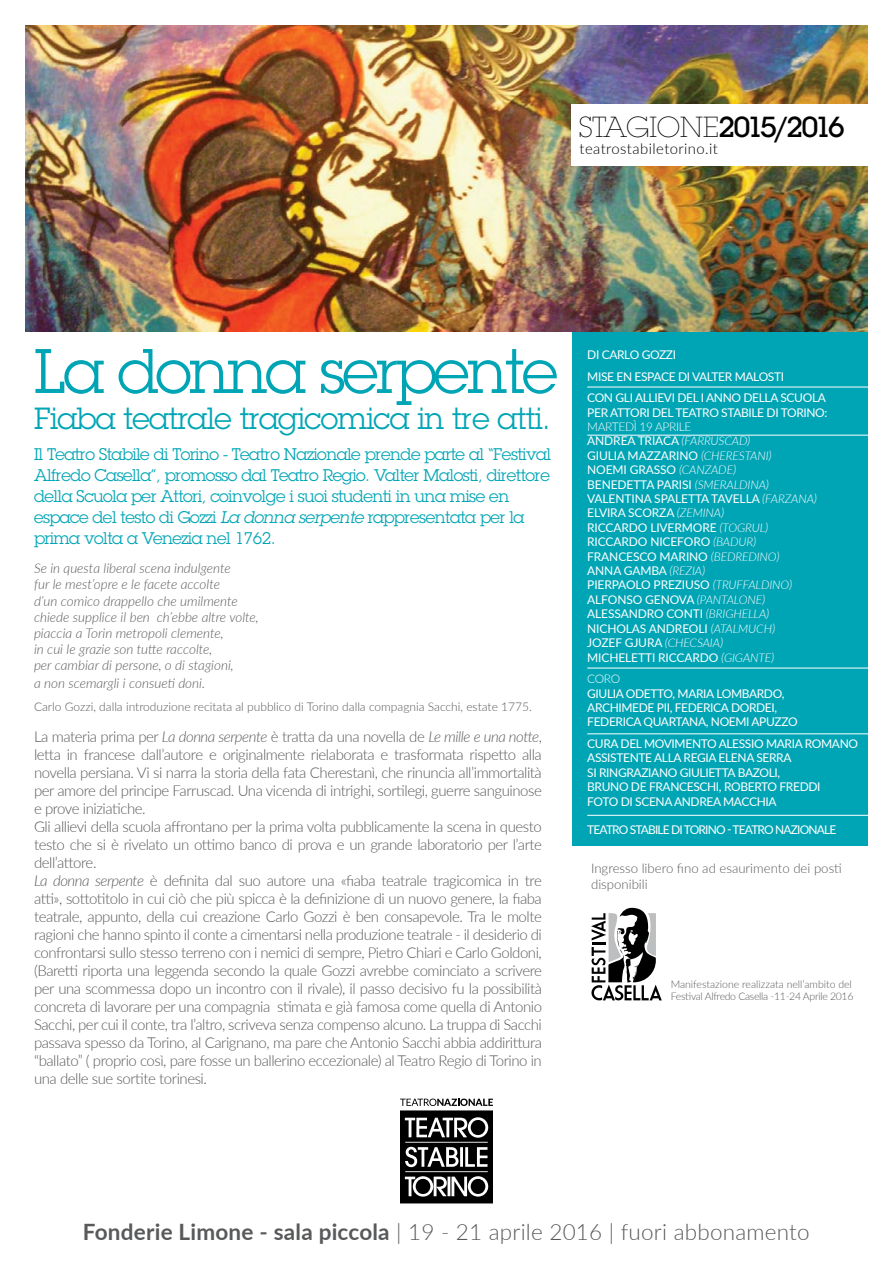
<style>
.page{position:relative;width:893px;height:1263px;background:#fff}
.page>*{position:absolute;margin:0;border:0;box-sizing:border-box;transform-origin:0 0}
.t1{font:61.5px "Lubalin Graph Std";letter-spacing:-.04em;color:#00a5b5}
.t2{font:30px "Lubalin Graph Std";letter-spacing:-.02em;color:#00a5b5}
.t3{font:500 28.35px "Lubalin Graph Std";letter-spacing:-.13em;color:#000}
.t4{font:300 22.5px "Lato";letter-spacing:.01em;color:#58595b}
.t5{font:16.5px/21px "Lubalin Graph Std";letter-spacing:-.03em;color:#00a5b5}
.t6{font:300 15px/18px "Lato";letter-spacing:-.03em;color:#58595b}
.t7{font:300 14.85px "Lato";letter-spacing:.03em;color:#000}
.t8{font:italic 300 13.5px/16.2px "Lato";color:#58595b}
.t9{font:300 13.2px/15.9px "Lato";color:#58595b}
.t10{font:12px/14.4px "Lato";letter-spacing:-.01em;color:#fff}
.t11{font:12px/14.4px "Lato";letter-spacing:-.03em;color:#fff}
.t12{font:300 12px "Lato";color:#58595b}
.t13{font:12px "Lato";letter-spacing:-.07em;color:#fff}
.t14{font:300 12px "Lato";color:#fff}
.t15{font:300 10.5px/12.6px "Lato";letter-spacing:-.02em;color:#58595b}
.s1{font-weight:200}
.s2{font-style:italic}
.s3{font-weight:300}
.s4{font-weight:300;font-style:italic}
.s5{font-weight:700}
</style>
<div class="page">
<div style="left:572px;top:332px;width:295px;height:514px;background:#00a5b5"></div>
<img style="left:26px;top:26px;width:841px;height:306px">
<hr style="left:587px;top:435px;width:292px;height:1px;background:#fff">
<hr style="left:587px;top:668px;width:292px;height:1px;background:#fff">
<hr style="left:587px;top:733px;width:292px;height:1px;background:#fff">
<hr style="left:587px;top:815px;width:292px;height:1px;background:#fff">
<hr style="left:587px;top:387px;width:292px;height:1px;background:#fff">
<div style="left:400px;top:1110px;width:93px;height:93px;background:#000"></div>
<svg style="left:405px;top:1117px;width:83px;height:79px"></svg>
<svg style="left:400px;top:1098px;width:93px;height:8px"></svg>
<div style="left:571px;top:104px;width:308px;height:62px;background:#fff"></div>
<svg style="left:591px;top:907px;width:71px;height:93px"></svg>
<h3 class="t3" style="left:578px;top:109px;width:268px"><span class="s1">STAGIONE</span>2015/2016</h3>
<p class="t7" style="left:580px;top:138px;width:140px">teatrostabiletorino.it</p>
<h1 class="t1" style="left:34px;top:333px;width:525px">La donna serpente</h1>
<h2 class="t2" style="left:34px;top:399px;width:518px">Fiaba teatrale tragicomica in tre atti.</h2>
<p class="t5" style="left:34px;top:443px;width:519px">Il Teatro Stabile di Torino - Teatro Nazionale prende parte al “Festival Alfredo Casella”, promosso dal Teatro Regio. Valter Malosti, direttore della Scuola per Attori, coinvolge i suoi studenti in una mise en espace del testo di Gozzi <span class="s2">La donna serpente</span> rappresentata per la prima volta a Venezia nel 1762.</p>
<p class="t8" style="left:34px;top:560px;width:226px">Se in questa liberal scena indulgente<br>fur le mest’opre e le facete accolte<br>d’un comico drappello che umilmente chiede supplice il ben ch’ebbe altre volte, piaccia a Torin metropoli clemente,<br>in cui le grazie son tutte raccolte,<br>per cambiar di persone, o di stagioni,</p>
<p class="t8" style="left:34px;top:675px;width:173px">a non scemargli i consueti doni.</p>
<p class="t12" style="left:34px;top:699px;width:499px">Carlo Gozzi, dalla introduzione recitata al pubblico di Torino dalla compagnia Sacchi, estate 1775.</p>
<p class="t6" style="left:34px;top:727px;width:510px">La materia prima per <span class="s2">La donna serpente</span> è tratta da una novella de <span class="s2">Le mille e una notte</span>, letta in francese dall’autore e originalmente rielaborata e trasformata rispetto alla novella persiana. Vi si narra la storia della fata Cherestanì, che rinuncia all’immortalità per amore del principe Farruscad. Una vicenda di intrighi, sortilegi, guerre sanguinose e prove iniziatiche.<br>Gli allievi della scuola affrontano per la prima volta pubblicamente la scena in questo testo che si è rivelato un ottimo banco di prova e un grande laboratorio per l’arte dell’attore.<br><span class="s2">La donna serpente</span> è definita dal suo autore una «fiaba teatrale tragicomica in tre atti», sottotitolo in cui ciò che più spicca è la definizione di un nuovo genere, la fiaba teatrale, appunto, della cui creazione Carlo Gozzi è ben consapevole. Tra le molte ragioni che hanno spinto il conte a cimentarsi nella produzione teatrale - il desiderio di confrontarsi sullo stesso terreno con i nemici di sempre, Pietro Chiari e Carlo Goldoni, (Baretti riporta una leggenda secondo la quale Gozzi avrebbe cominciato a scrivere per una scommessa dopo un incontro con il rivale), il passo decisivo fu la possibilità concreta di lavorare per una compagnia stimata e già famosa come quella di Antonio Sacchi, per cui il conte, tra l’altro, scriveva senza compenso alcuno. La truppa di Sacchi passava spesso da Torino, al Carignano, ma pare che Antonio Sacchi abbia addirittura “ballato” ( proprio così, pare fosse un ballerino eccezionale) al Teatro Regio di Torino in una delle sue sortite torinesi.</p>
<p class="t11" style="left:587px;top:343px;width:240px;line-height:21.6px">DI CARLO GOZZI<br>MISE EN ESPACE DI VALTER MALOSTI<br>CON GLI ALLIEVI DEL I ANNO DELLA SCUOLA</p>
<p class="t11" style="left:587px;top:405px;width:242px">PER ATTORI DEL TEATRO STABILE DI TORINO:</p>
<p class="t10" style="left:587px;top:419px;width:231px"><span class="s3">martedì 19 aprile<br></span>ANDREA TRIACA <span class="s4">(farruscad)<br></span>GIULIA MAZZARINO <span class="s4">(cherestani)<br></span>N OEM I GRASSO <span class="s4">(canzade)<br></span>BENEDETTA PARISI <span class="s4">(smeraldina)<br></span>VALENTINA SPALETTA TAVELLA <span class="s4">(farzana)<br></span>ELVIRA SCORZA <span class="s4">(zemina)<br></span>RICCARDO LIVERM ORE <span class="s4">(togrul)<br></span>RICCARDO N ICEFORO <span class="s4">(badur)<br></span>FRANCESCO MARINO <span class="s4">(bedredino)<br></span>ANNA GAM BA <span class="s4">(rezia)<br></span>PIERPAOLO PREZIUSO <span class="s4">(truffaldino)<br></span>ALFONSO GENOVA <span class="s4">(pantalone)<br></span>ALESSANDRO CONTI <span class="s4">(brighella)<br></span>NICHOLAS ANDREOLI <span class="s4">(atalmuch)<br></span>JOZEF GJURA <span class="s4">(checsaia)<br></span>M ICHELETTI RICCARDO <span class="s4">(gigante)</span></p>
<p class="t14" style="left:587px;top:670px;width:35px">coro</p>
<p class="t11" style="left:587px;top:685px;width:212px">GIULIA ODETTO, MARIA LOM BARDO,<br>ARCHIM EDE PII, FEDERICA DORDEI,<br>FEDERICA QUARTANA, NOEM I APUZZO</p>
<p class="t11" style="left:587px;top:736px;width:272px">CURA DEL M OVIM ENTO ALESSIO MARIA ROMANO ASSISTENTE ALLA REGIA ELENA SERRA<br>SI RINGRAZIANO GIULIETTA BAZOLI,<br>BRUNO DE FRANCESCHI, ROBERTO FREDDI<br>FOTO DI SCENA ANDREA MACCHIA</p>
<p class="t13" style="left:587px;top:821px;width:251px">TEATRO STABILE DI TORINO - TEATRO NAZIONALE</p>
<p class="t9" style="left:591px;top:859px;width:252px">Ingresso libero fino ad esaurimento dei posti disponibili</p>
<p class="t15" style="left:671px;top:977px;width:184px">Manifestazione realizzata nell’ambito del<br>Festival Alfredo Casella -11-24 Aprile 2016</p>
<h3 class="t4" style="left:83px;top:1216px;width:728px"><span class="s5">Fonderie Limone - sala piccola</span> | 19 - 21 aprile 2016 | fuori abbonamento</h3>
</div>
